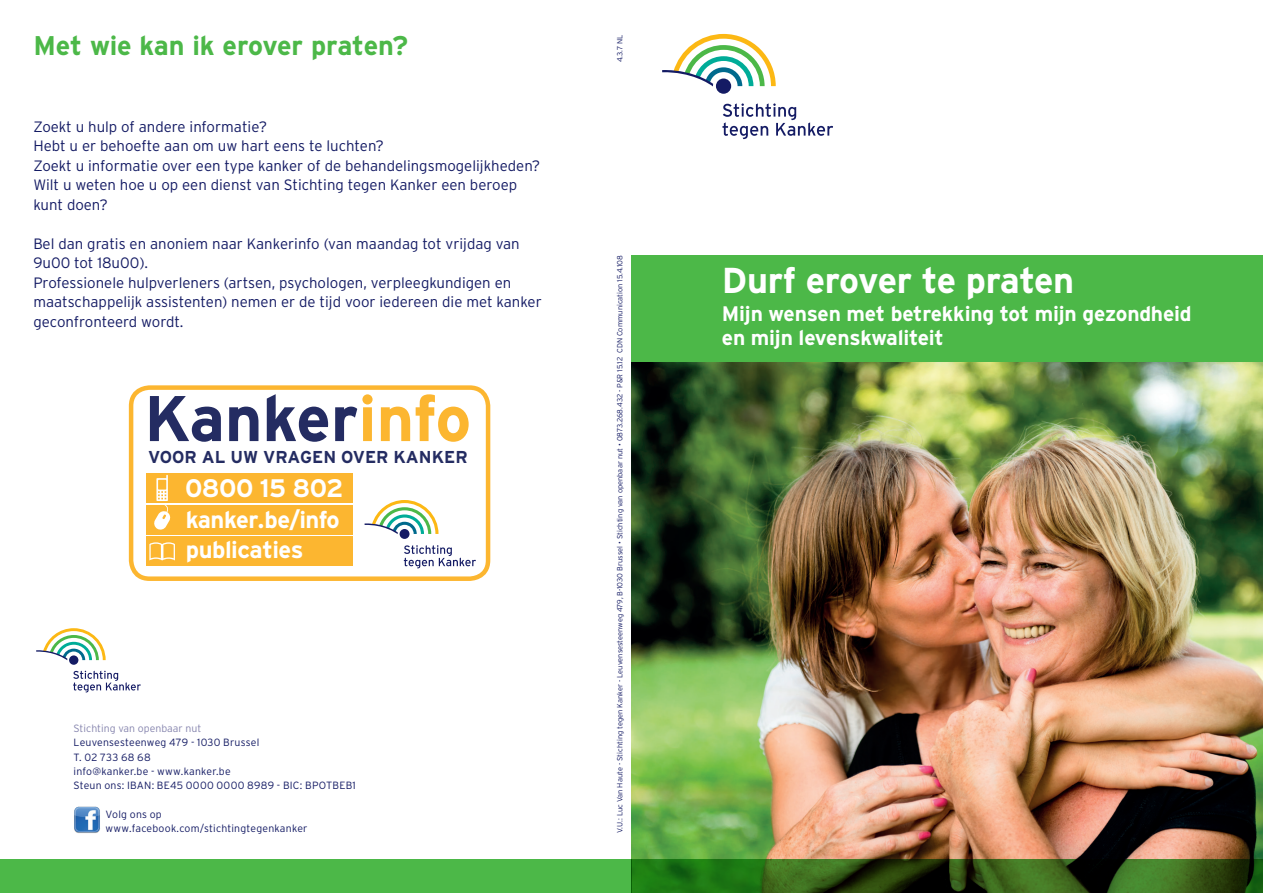
<style>
.page{position:relative;width:1263px;height:893px;background:#fff}
.page>*{position:absolute;margin:0;border:0;box-sizing:border-box;transform-origin:0 0}
.t1{font:700 64.35px "Interstate";color:#242c62}
.t2{font:700 36px "Interstate";letter-spacing:-.01em;color:#fff}
.t3{font:700 27px "Interstate";letter-spacing:-.005em;color:#4cb848}
.t4{font:700 25.35px "Interstate";letter-spacing:-.02em;color:#fff}
.t5{font:700 23.7px "Interstate";letter-spacing:-.02em;color:#fff}
.t6{font:700 21px/24px "Interstate";letter-spacing:-.01em;color:#fff}
.t7{font:700 17.25px "Interstate";color:#242c62}
.t8{font:300 15px/19.5px "Interstate";color:#141b64}
.t9{font:300 10.5px/14.2px "Interstate";letter-spacing:.02em;color:#141b64}
.t10{font:300 10.5px "Interstate";color:#8685ae}
.t11{font:300 7.5px "Interstate";color:#141b64}
.s1{color:#fcb630}
</style>
<div class="page">
<img style="left:631px;top:361px;width:632px;height:498px">
<div style="left:0;top:859px;width:631px;height:34px;background:#4cb848"></div>
<svg style="left:631px;top:859px;width:632px;height:34px"></svg>
<div style="left:631px;top:255px;width:632px;height:106px;background:#4cb848"></div>
<svg style="left:722px;top:103px;width:111px;height:36px"></svg>
<div style="left:716px;top:78px;width:15px;height:16px;background:#141b64;border-radius:50%"></div>
<svg style="left:662px;top:34px;width:114px;height:52px"></svg>
<div style="left:129px;top:385px;width:361px;height:196px;border:4px solid #fcb630;border-radius:18px"></div>
<div style="left:146px;top:505px;width:206px;height:29px;background:#fcb630"></div>
<div style="left:146px;top:537px;width:206px;height:29px;background:#fcb630"></div>
<div style="left:146px;top:473px;width:206px;height:30px;background:#fcb630"></div>
<svg style="left:404px;top:545px;width:72px;height:23px"></svg>
<div style="left:400px;top:529px;width:9px;height:10px;background:#141b64;border-radius:50%"></div>
<svg style="left:365px;top:500px;width:73px;height:34px"></svg>
<svg style="left:154px;top:475px;width:17px;height:55px"></svg>
<svg style="left:149px;top:542px;width:26px;height:18px"></svg>
<svg style="left:73px;top:671px;width:68px;height:21px"></svg>
<div style="left:69px;top:655px;width:9px;height:10px;background:#141b64;border-radius:50%"></div>
<svg style="left:36px;top:628px;width:70px;height:32px"></svg>
<img style="left:74px;top:807px;width:26px;height:26px">
<h3 class="t3" style="left:33px;top:29px;width:376px">Met wie kan ik erover praten?</h3>
<p class="t8" style="left:33px;top:117px;width:508px">Zoekt u hulp of andere informatie?<br>Hebt u er behoefte aan om uw hart eens te luchten?<br>Zoekt u informatie over een type kanker of de behandelingsmogelijkheden?<br>Wilt u weten hoe u op een dienst van Stichting tegen Kanker een beroep kunt doen?</p>
<p class="t8" style="left:33px;top:234px;width:510px">Bel dan gratis en anoniem naar Kankerinfo (van maandag tot vrijdag van 9u00 tot 18u00).<br>Professionele hulpverleners (artsen, psychologen, verpleegkundigen en maatschappelijk assistenten) nemen er de tijd voor iedereen die met kanker geconfronteerd wordt.</p>
<h1 class="t1" style="left:144px;top:379px;width:329px">Kanker<span class="s1">info</span></h1>
<p class="t7" style="left:148px;top:447px;width:321px">VOOR AL UW VRAGEN OVER KANKER</p>
<h3 class="t4" style="left:185px;top:473px;width:160px">0800 15 802</h3>
<h3 class="t5" style="left:186px;top:505px;width:155px">kanker be/info</h3>
<h3 class="t5" style="left:258px;top:505px;width:8px">.</h3>
<h3 class="t5" style="left:186px;top:535px;width:119px">publicaties</h3>
<p class="t10" style="left:74px;top:722px;width:129px">Stichting van openbaar nut</p>
<p class="t9" style="left:74px;top:735px;width:284px">Leuvensesteenweg 479 - 1030 Brussel<br>T. 02 733 68 68<br>info@kanker.be - www.kanker.be<br>Steun ons: IBAN: BE45 0000 0000 8989 - BIC: BPOTBEB1</p>
<p class="t9" style="left:105px;top:807px;width:203px">Volg ons op www.facebook.com/stichtingtegenkanker</p>
<p class="t11" style="left:615px;top:62px;width:29px;rotate:-90deg">4.3.7 NL</p>
<p class="t11" style="left:615px;top:833px;width:579px;rotate:-90deg">V.U.: Luc Van Haute - Stichting tegen Kanker - Leuvensesteenweg 479, B-1030 Brussel • Stichting van openbaar nut • 0873.268.432 - P&amp;R 15.12 CDN Communication 15.4.108</p>
<h2 class="t2" style="left:722px;top:259px;width:354px">Durf erover te praten</h2>
<h3 class="t6" style="left:722px;top:302px;width:471px">Mijn wensen met betrekking tot mijn gezondheid en mijn levenskwaliteit</h3>
</div>
